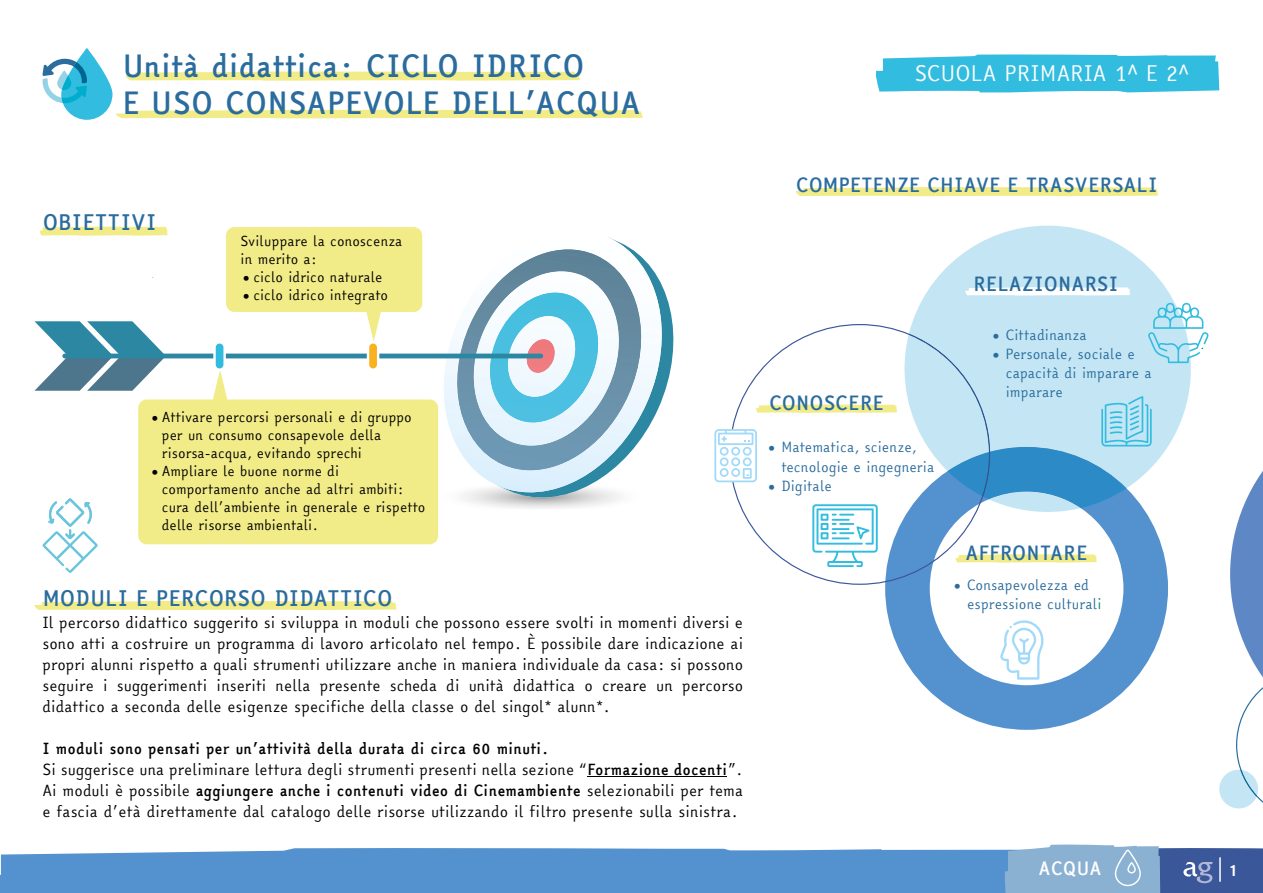
<style>
.page{position:relative;width:1263px;height:893px;background:#fff}
.page>*{position:absolute;margin:0;border:0;box-sizing:border-box;transform-origin:0 0}
.t1{font:700 30px/37.5px "Easy Reading PRO";letter-spacing:.01em;color:#2a6c9d}
.t2{font:700 21px "Easy Reading PRO";letter-spacing:.015em;color:#2a6c9d}
.t3{font:21px "Easy Reading PRO";letter-spacing:.015em;color:#fff}
.t4{font:700 19.2px "Easy Reading PRO";letter-spacing:.015em;color:#2a6c9d}
.t5{font:700 18px "Easy Reading PRO";letter-spacing:.01em;color:#fff}
.t6{font:15px/21px "Easy Reading PRO";color:#000;text-align:justify}
.t7{font:13.8px/19.2px "Easy Reading PRO";color:#2a6c9d}
.t8{font:13.5px/18px "Easy Reading PRO";color:#000}
.t9{font:6.3px "Myriad Pro";color:#6c6c6c}
.s1{font-weight:700}
.s2{color:#008e5d}
</style>
<div class="page">
<div style="left:0;top:848px;width:1005px;height:45px;background:#5392ce"></div>
<svg style="left:126px;top:72px;width:454px;height:9px;background:#f3ed92"></svg>
<svg style="left:116px;top:110px;width:527px;height:8px;background:#f2ec8c"></svg>
<svg style="left:876px;top:54px;width:343px;height:38px;background:#41c0e1"></svg>
<svg style="left:40px;top:227px;width:127px;height:9px"></svg>
<svg style="left:428px;top:286px;width:246px;height:223px"></svg>
<img style="left:444px;top:237px;width:218px;height:255px">
<img style="left:455px;top:249px;width:188px;height:221px">
<img style="left:471px;top:271px;width:150px;height:175px">
<img style="left:487px;top:293px;width:113px;height:129px">
<img style="left:506px;top:316px;width:71px;height:81px">
<img style="left:525px;top:339px;width:32px;height:34px">
<svg style="left:34px;top:321px;width:132px;height:70px"></svg>
<hr style="left:62px;top:354px;width:481px;height:4px;background:#2c87a3;border-radius:2px">
<svg style="left:360px;top:312px;width:27px;height:57px"></svg>
<svg style="left:206px;top:343px;width:28px;height:56px"></svg>
<div style="left:226px;top:227px;width:196px;height:85px;background:#f2ec88;border-radius:9px"></div>
<svg style="left:885px;top:512px;width:283px;height:218px"></svg>
<svg style="left:990px;top:554px;width:106px;height:9px"></svg>
<svg style="left:729px;top:324px;width:261px;height:261px"></svg>
<svg style="left:756px;top:404px;width:141px;height:9px"></svg>
<svg style="left:904px;top:226px;width:283px;height:286px;fill:#c4e6f4"></svg>
<svg style="left:965px;top:287px;width:165px;height:8px"></svg>
<svg style="left:812px;top:504px;width:66px;height:63px"></svg>
<svg style="left:714px;top:429px;width:43px;height:53px"></svg>
<svg style="left:909px;top:303px;width:300px;height:205px;background:#b4dbee"></svg>
<svg style="left:1000px;top:620px;width:44px;height:60px"></svg>
<hr style="left:588px;top:776px;width:139px;height:1px;background:#000">
<svg style="left:35px;top:601px;width:361px;height:9px;background:#f2ed8f"></svg>
<svg style="left:42px;top:498px;width:56px;height:75px"></svg>
<svg style="left:796px;top:187px;width:362px;height:9px;background:#f2ed90"></svg>
<svg style="left:1219px;top:471px;width:44px;height:338px"></svg>
<svg style="left:61px;top:48px;width:51px;height:72px;fill:#32bcdf"></svg>
<svg style="left:42px;top:59px;width:45px;height:44px"></svg>
<div style="left:138px;top:399px;width:300px;height:145px;background:#f2ec88;border-radius:9px"></div>
<svg style="left:1005px;top:844px;width:258px;height:49px;background:#7998c2"></svg>
<h1 class="t1" style="left:123px;top:46px;width:520px">Unità didattica: CICLO IDRICO<br>E USO CONSAPEVOLE DELL’ACQUA</h1>
<h2 class="t3" style="left:915px;top:56px;width:276px">SCUOLA PRIMARIA 1^ E 2^</h2>
<h2 class="t2" style="left:43px;top:205px;width:115px">OBIETTIVI</h2>
<p class="t9" style="left:152px;top:272px;width:3px">.</p>
<p class="t8" style="left:241px;top:232px;width:163px">Sviluppare la conoscenza in merito a:</p>
<p class="t8" style="left:241px;top:268px;width:143px">• ciclo idrico naturale</p>
<p class="t8" style="left:241px;top:286px;width:149px">• ciclo idrico integrato</p>
<p class="t8" style="left:162px;top:408px;width:251px;text-indent:-13px">• Attivare percorsi personali e di gruppo per un consumo consapevole della risorsa-acqua, evitando sprechi</p>
<p class="t8" style="left:162px;top:462px;width:265px;text-indent:-13px">• Ampliare le buone norme di comportamento anche ad altri ambiti: cura dell’ambiente in generale e rispetto delle risorse ambientali.</p>
<h2 class="t2" style="left:43px;top:581px;width:351px">MODULI E PERCORSO DIDATTICO</h2>
<p class="t6" style="left:43px;top:611px;width:702px">Il percorso didattico suggerito si sviluppa in moduli che possono essere svolti in momenti diversi e sono atti a costruire un programma di lavoro articolato nel tempo. È possibile dare indicazione ai propri alunni rispetto a quali strumenti utilizzare anche in maniera individuale da casa: si possono seguire i suggerimenti inseriti nella presente scheda di unità didattica o creare un percorso didattico a seconda delle esigenze specifiche della classe o del singol* alunn*.</p>
<p class="t6" style="left:43px;top:737px;width:702px;text-align:left"><span class="s1">I moduli sono pensati per un’attività della durata di circa 60 minuti.<br></span>Si suggerisce una preliminare lettura degli strumenti presenti nella sezione “<span class="s1">Formazione docenti</span>”.<br>Ai moduli è possibile <span class="s1">aggiungere anche i contenuti video di Cinemambiente</span> selezionabili per tema e fascia d’età direttamente dal catalogo delle risorse utilizzando il filtro presente sulla sinistra.</p>
<p class="t4" style="left:796px;top:169px;width:363px">COMPETENZE CHIAVE E TRASVERSALI</p>
<p class="t4" style="left:769px;top:387px;width:116px">CONOSCERE</p>
<p class="t7" style="left:781px;top:437px;width:155px;text-indent:-16px">• Matematica, scienze, tecnologie e ingegneria</p>
<p class="t7" style="left:766px;top:476px;width:67px">• Digitale</p>
<p class="t4" style="left:974px;top:268px;width:146px">RELAZIONARSI</p>
<p class="t7" style="left:990px;top:325px;width:98px">• Cittadinanza</p>
<p class="t7" style="left:1006px;top:344px;width:148px;text-indent:-16px">• Personale, sociale e capacità di imparare a imparare</p>
<p class="t4" style="left:965px;top:537px;width:123px">AFFRONTARE</p>
<p class="t7" style="left:967px;top:575px;width:136px;text-indent:-16px">• Consapevolezza ed espressione cultural<span class="s2">i</span></p>
<p class="t5" style="left:1038px;top:854px;width:65px">ACQUA</p>
</div>
